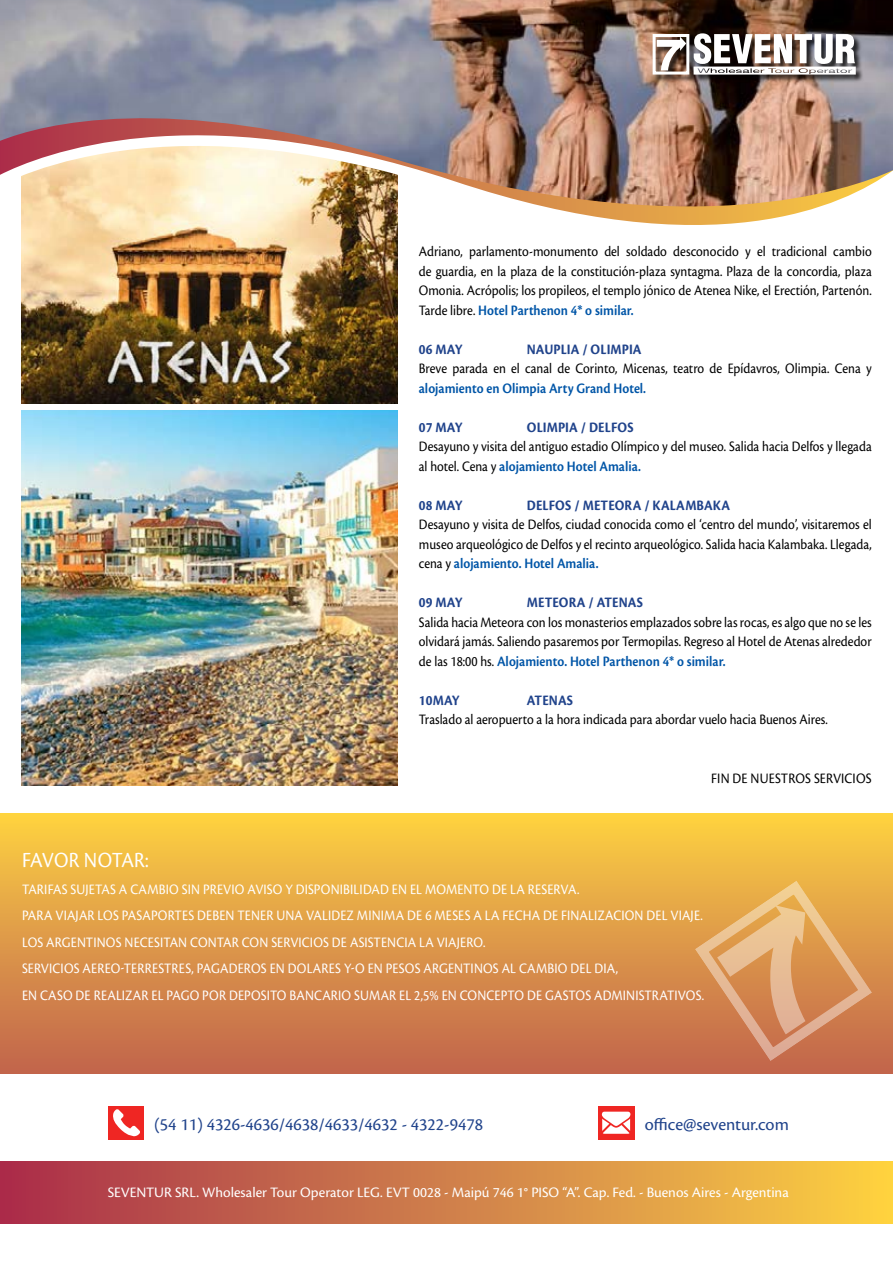
<style>
.page{position:relative;width:893px;height:1263px;background:#fff}
.page>*{position:absolute;margin:0;border:0;box-sizing:border-box;transform-origin:0 0}
.t1{font:22.5px "Cronos Pro";color:#fff;scale:.9 1}
.t2{font:18px "Cronos Pro";color:#20438b}
.t3{font:15px/19.5px "Cronos Pro";letter-spacing:.005em;color:#000;text-align:justify;scale:.89 1}
.t4{font:15px "Cronos Pro";letter-spacing:.005em;color:#fff;scale:.9 1}
.t5{font:700 15px "Cronos Pro";letter-spacing:.005em;color:#20438b;scale:.9 1}
.t6{font:15px "Cronos Pro";letter-spacing:.005em;color:#fff}
.t7{font:600 15px "Cronos Pro";color:#0055a7;scale:.9 1}
.t8{font:15px "Cronos Pro";letter-spacing:.005em;color:#000;scale:.9 1}
.s1{font-weight:600;color:#0055a7}
</style>
<div class="page">
<img style="left:21px;top:307px;width:377px;height:97px">
<img style="left:21px;top:410px;width:377px;height:376px">
<img style="left:21px;top:267px;width:377px;height:40px">
<img style="left:21px;top:246px;width:377px;height:21px">
<img style="left:0;top:0;width:893px;height:246px">
<div style="left:653px;top:34px;width:211px;height:49px;background:#000;opacity:.77"></div>
<div style="left:653px;top:34px;width:36px;height:41px;border:3px solid #fff"></div>
<svg style="left:657px;top:37px;width:29px;height:33px"></svg>
<svg style="left:694px;top:33px;width:162px;height:42px"></svg>
<div style="left:1px;top:813px;width:892px;height:261px;background:linear-gradient(to bottom,#fdd142,#c0624e)"></div>
<svg style="left:695px;top:880px;width:177px;height:181px"></svg>
<div style="left:1px;top:1161px;width:892px;height:63px;background:linear-gradient(to right,#a82e4d,#fbd044)"></div>
<div style="left:598px;top:1106px;width:36px;height:34px;background:#ef2623"></div>
<svg style="left:602px;top:1112px;width:28px;height:22px"></svg>
<div style="left:108px;top:1106px;width:35px;height:34px;background:#ef2623"></div>
<svg style="left:113px;top:1109px;width:27px;height:28px"></svg>
<p class="t3" style="left:419px;top:242px;width:510px">Adriano, parlamento-monumento del soldado desconocido y el tradicional cambio de guardia, en la plaza de la constitución-plaza syntagma. Plaza de la concordia, plaza Omonia. Acrópolis; los propileos, el templo jónico de Atenea Nike, el Erectión, Partenón.<br>Tarde libre. <span class="s1">Hotel Parthenon 4* o similar.</span></p>
<p class="t5" style="left:419px;top:340px;width:48px">06 MAY</p>
<p class="t5" style="left:527px;top:340px;width:129px">NAUPLIA / OLIMPIA</p>
<p class="t3" style="left:419px;top:359px;width:510px">Breve parada en el canal de Corinto, Micenas, teatro de Epídavros, Olimpia. Cena y</p>
<p class="t7" style="left:419px;top:379px;width:254px">alojamiento en Olimpia Arty Grand Hotel.</p>
<p class="t5" style="left:419px;top:418px;width:48px">07 MAY</p>
<p class="t5" style="left:527px;top:418px;width:120px">OLIMPIA / DELFOS</p>
<p class="t3" style="left:419px;top:437px;width:510px">Desayuno y visita del antiguo estadio Olímpico y del museo. Salida hacia Delfos y llegada al hotel. Cena y <span class="s1">alojamiento Hotel Amalia.</span></p>
<p class="t5" style="left:419px;top:496px;width:64px">08 MAYD</p>
<p class="t5" style="left:536px;top:496px;width:217px">ELFOS / METEORA / KALAMBAKA</p>
<p class="t3" style="left:419px;top:515px;width:510px">Desayuno y visita de Delfos, ciudad conocida como el ‘centro del mundo’, visitaremos el museo arqueológico de Delfos y el recinto arqueológico. Salida hacia Kalambaka. Llegada, cena y <span class="s1">alojamiento. Hotel Amalia.</span></p>
<p class="t5" style="left:419px;top:594px;width:48px">09 MAY</p>
<p class="t5" style="left:527px;top:594px;width:131px">METEORA / ATENAS</p>
<p class="t3" style="left:419px;top:612px;width:510px">Salida hacia Meteora con los monasterios emplazados sobre las rocas, es algo que no se les olvidará jamás. Saliendo pasaremos por Termopilas. Regreso al Hotel de Atenas alrededor de las 18:00 hs. <span class="s1">Alojamiento. Hotel Parthenon 4* o similar.</span></p>
<p class="t5" style="left:419px;top:691px;width:46px">10MAY</p>
<p class="t5" style="left:527px;top:691px;width:53px">ATENAS</p>
<p class="t3" style="left:419px;top:710px;width:461px">Traslado al aeropuerto a la hora indicada para abordar vuelo hacia Buenos Aires.</p>
<p class="t8" style="left:711px;top:769px;width:180px">fin de nuestros servicios</p>
<h1 class="t1" style="left:22px;top:847px;width:84px">FAVOR NOTAR</h1>
<h1 class="t1" style="left:145px;top:847px;width:5px">:</h1>
<p class="t4" style="left:22px;top:880px;width:9px">TARIFAS</p>
<p class="t4" style="left:71px;top:880px;width:29px">SUJETAS</p>
<p class="t4" style="left:119px;top:880px;width:23px">A CAMBIO</p>
<p class="t4" style="left:182px;top:880px;width:135px">SIN PREVIO AVISO Y DISPONIBILIDAD</p>
<p class="t4" style="left:392px;top:880px;width:48px">ENELMOMENTO</p>
<p class="t4" style="left:492px;top:880px;width:48px">DELARESER</p>
<p class="t4" style="left:561px;top:880px;width:22px">VA.</p>
<p class="t4" style="left:22px;top:907px;width:10px">PARA</p>
<p class="t4" style="left:56px;top:907px;width:83px">VIAJAR LOS PASAPORTES</p>
<p class="t4" style="left:197px;top:907px;width:9px">DEBEN</p>
<p class="t4" style="left:237px;top:907px;width:9px">TENER</p>
<p class="t4" style="left:277px;top:907px;width:11px">UNA</p>
<p class="t4" style="left:306px;top:907px;width:17px">VALIDE</p>
<p class="t4" style="left:347px;top:907px;width:22px">Z MINIMA</p>
<p class="t4" style="left:407px;top:907px;width:40px">DE 6 MESES</p>
<p class="t4" style="left:473px;top:907px;width:105px">ALA FECHADE FINALI</p>
<p class="t4" style="left:597px;top:907px;width:18px">ZACION</p>
<p class="t4" style="left:647px;top:907px;width:64px">DEL VIAJE.</p>
<p class="t4" style="left:22px;top:933px;width:37px">LOS ARGENTINOS</p>
<p class="t4" style="left:125px;top:933px;width:9px">NECESITAN</p>
<p class="t4" style="left:190px;top:933px;width:10px">CONTAR</p>
<p class="t4" style="left:242px;top:933px;width:11px">CON</p>
<p class="t4" style="left:271px;top:933px;width:38px">SERVICIOS</p>
<p class="t4" style="left:332px;top:933px;width:29px">DE ASISTENCIA</p>
<p class="t4" style="left:419px;top:933px;width:75px">LA VIAJERO.</p>
<p class="t4" style="left:22px;top:960px;width:38px">SERVICIOS</p>
<p class="t4" style="left:83px;top:960px;width:10px">AEREO</p>
<p class="t4" style="left:121px;top:960px;width:12px">-TERRESTRES</p>
<p class="t4" style="left:192px;top:960px;width:16px">, PAGADEROS</p>
<p class="t4" style="left:270px;top:960px;width:30px">EN DOLARES</p>
<p class="t4" style="left:344px;top:960px;width:55px">Y-O EN PESOS</p>
<p class="t4" style="left:423px;top:960px;width:10px">ARGENTINOS</p>
<p class="t4" style="left:502px;top:960px;width:30px">AL CAMBIO</p>
<p class="t4" style="left:571px;top:960px;width:54px">DELDIA,</p>
<p class="t4" style="left:22px;top:986px;width:30px">EN CASO</p>
<p class="t4" style="left:76px;top:986px;width:28px">DE REALI</p>
<p class="t4" style="left:125px;top:986px;width:56px">ZARELPAGO</p>
<p class="t4" style="left:202px;top:986px;width:10px">POR</p>
<p class="t4" style="left:229px;top:986px;width:9px">DEPOSITO</p>
<p class="t4" style="left:290px;top:986px;width:10px">BANCARIO</p>
<p class="t4" style="left:354px;top:986px;width:11px">SUMAR</p>
<p class="t4" style="left:399px;top:986px;width:78px">EL 2,5% EN CONCEPTO</p>
<p class="t4" style="left:527px;top:986px;width:30px">DE GASTOS</p>
<p class="t4" style="left:594px;top:986px;width:9px">ADMINISTRATI</p>
<p class="t4" style="left:678px;top:986px;width:31px">VOS.</p>
<p class="t2" style="left:154px;top:1114px;width:331px">(54 11) 4326-4636/4638/4633/4632 - 4322-9478</p>
<p class="t2" style="left:645px;top:1114px;width:146px">office@seventur.com</p>
<p class="t6" style="left:108px;top:1184px;width:32px">SEVENTUR</p>
<p class="t6" style="left:175px;top:1184px;width:364px">SRL. Wholesaler Tour Operator LEG. EVT 0028 - Maipú 746 1° PISO</p>
<p class="t6" style="left:562px;top:1184px;width:228px">“A”. Cap. Fed. - Buenos Aires - Argentina</p>
</div>
